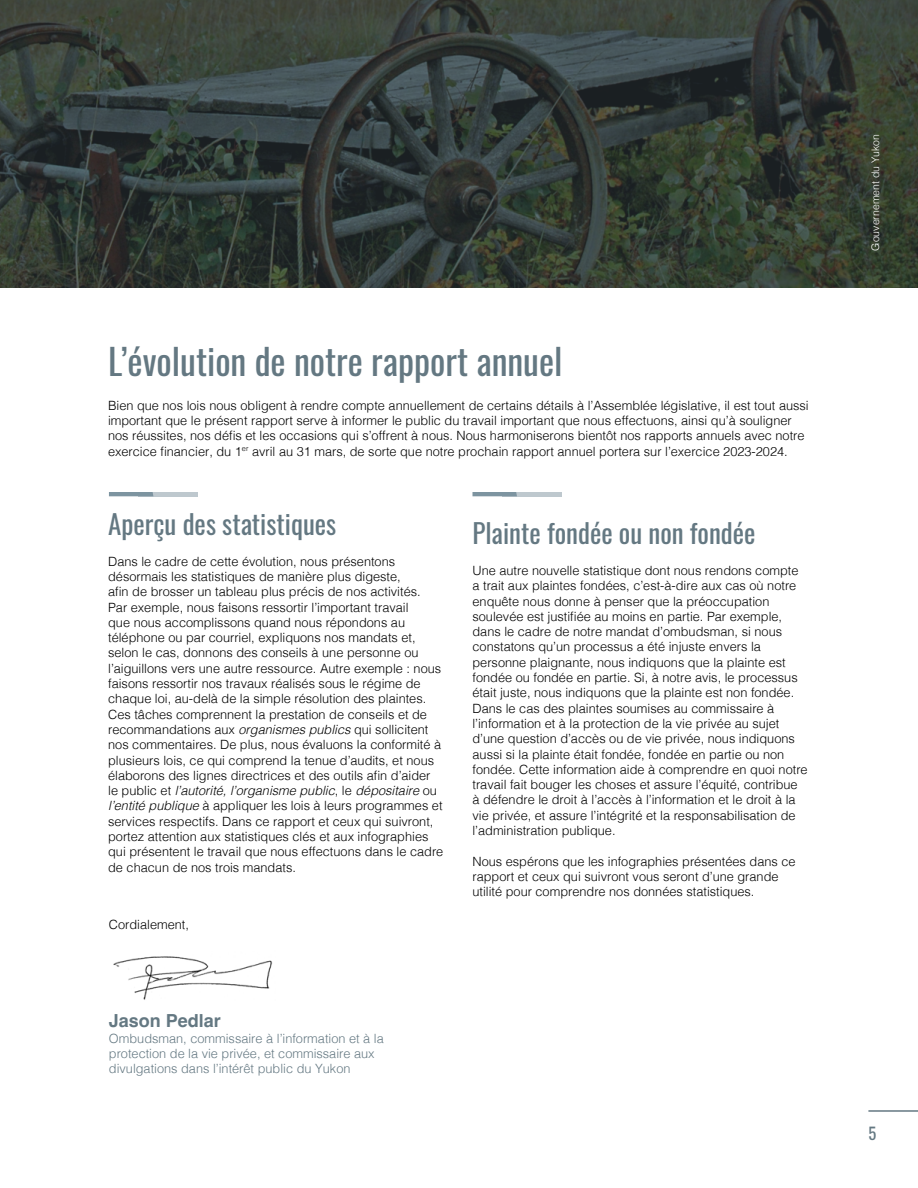
<style>
.page{position:relative;width:918px;height:1188px;background:#fff}
.page>*{position:absolute;margin:0;border:0;box-sizing:border-box;transform-origin:0 0}
.Header_3{font:36px "Oswald";color:#647882}
.t1{font:27px "Oswald";color:#647882}
.t2{font:700 18px "Helvetica";color:#647882}
.t3{font:16.5px "Oswald";color:#647882}
.t4{font:300 12.75px/15.3px "Helvetica";color:#000}
.t5{font:300 12.75px/15.3px "Helvetica";color:#647882}
.t6{font:300 10.5px "Helvetica";color:#fff}
.s1{font-style:italic}
</style>
<div class="page">
<hr style="left:868px;top:1110px;width:50px;height:2px;background:#647882">
<hr style="left:139px;top:492px;width:59px;height:4px;background:#bec8ce">
<svg style="left:109px;top:492px;width:44px;height:4px"></svg>
<hr style="left:502px;top:492px;width:59px;height:4px;background:#bec8ce">
<svg style="left:472px;top:492px;width:45px;height:4px"></svg>
<img style="left:0;top:0;width:918px;height:287px">
<img style="left:113px;top:956px;width:160px;height:44px">
<p class="Header_3" style="left:108px;top:330px;width:456px">L’évolution de notre rapport annuel</p>
<p class="t4" style="left:108px;top:397px;width:702px">Bien que nos lois nous obligent à rendre compte annuellement de certains détails à l’Assemblée législative, il est tout aussi important que le présent rapport serve à informer le public du travail important que nous effectuons, ainsi qu’à souligner nos réussites, nos défis et les occasions qui s’offrent à nous. Nous harmoniserons bientôt nos rapports annuels avec notre exercice financier, du 1<sup>er</sup> avril au 31 mars, de sorte que notre prochain rapport annuel portera sur l’exercice 2023-2024.</p>
<p class="t1" style="left:108px;top:500px;width:230px">Aperçu des statistiques</p>
<p class="t4" style="left:108px;top:553px;width:337px">Dans le cadre de cette évolution, nous présentons désormais les statistiques de manière plus digeste,<br>afin de brosser un tableau plus précis de nos activités.<br>Par exemple, nous faisons ressortir l’important travail<br>que nous accomplissons quand nous répondons au téléphone ou par courriel, expliquons nos mandats et, selon le cas, donnons des conseils à une personne ou l’aiguillons vers une autre ressource. Autre exemple : nous faisons ressortir nos travaux réalisés sous le régime de chaque loi, au-delà de la simple résolution des plaintes.<br>Ces tâches comprennent la prestation de conseils et de recommandations aux <span class="s1">organismes publics</span> qui sollicitent nos commentaires. De plus, nous évaluons la conformité à plusieurs lois, ce qui comprend la tenue d’audits, et nous élaborons des lignes directrices et des outils afin d’aider le public et <span class="s1">l’autorité, l’organisme public</span>, le <span class="s1">dépositaire</span> ou <span class="s1">l’entité publique</span> à appliquer les lois à leurs programmes et services respectifs. Dans ce rapport et ceux qui suivront, portez attention aux statistiques clés et aux infographies qui présentent le travail que nous effectuons dans le cadre de chacun de nos trois mandats.</p>
<p class="t4" style="left:109px;top:916px;width:82px">Cordialement,</p>
<p class="t1" style="left:472px;top:509px;width:285px">Plainte fondée ou non fondée</p>
<p class="t4" style="left:472px;top:562px;width:337px">Une autre nouvelle statistique dont nous rendons compte a trait aux plaintes fondées, c’est-à-dire aux cas où notre enquête nous donne à penser que la préoccupation soulevée est justifiée au moins en partie. Par exemple, dans le cadre de notre mandat d’ombudsman, si nous constatons qu’un processus a été injuste envers la personne plaignante, nous indiquons que la plainte est fondée ou fondée en partie. Si, à notre avis, le processus était juste, nous indiquons que la plainte est non fondée.<br>Dans le cas des plaintes soumises au commissaire à l’information et à la protection de la vie privée au sujet d’une question d’accès ou de vie privée, nous indiquons aussi si la plainte était fondée, fondée en partie ou non fondée. Cette information aide à comprendre en quoi notre travail fait bouger les choses et assure l’équité, contribue à défendre le droit à l’accès à l’information et le droit à la vie privée, et assure l’intégrité et la responsabilisation de l’administration publique.</p>
<p class="t4" style="left:472px;top:853px;width:325px">Nous espérons que les infographies présentées dans ce rapport et ceux qui suivront vous seront d’une grande utilité pour comprendre nos données statistiques.</p>
<p class="t2" style="left:109px;top:1010px;width:114px">Jason Pedlar</p>
<p class="t5" style="left:109px;top:1030px;width:276px">Ombudsman, commissaire à l’information et à la protection de la vie privée, et commissaire aux divulgations dans l’intérêt public du Yukon</p>
<p class="t6" style="left:866px;top:251px;width:118px;rotate:-90deg">Gouvernement du Yukon</p>
<p class="t3" style="left:868px;top:1119px;width:9px">5</p>
</div>
